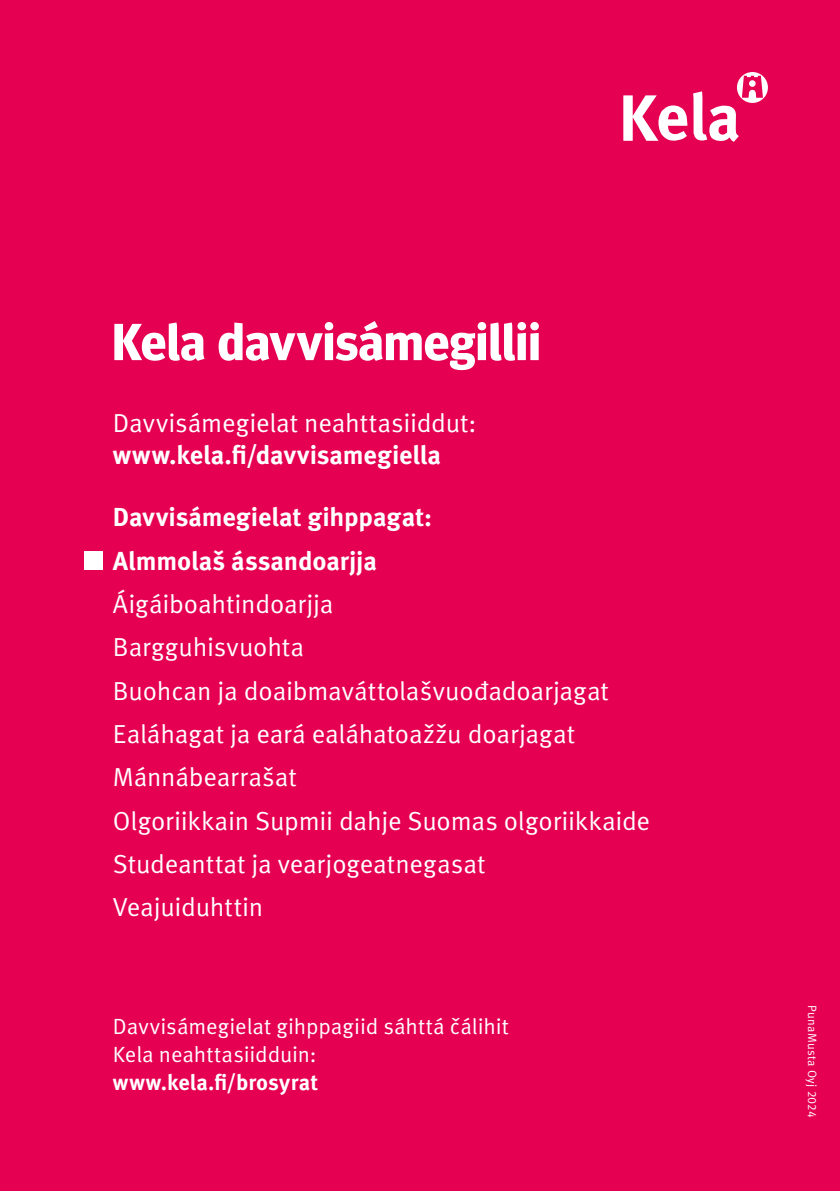
<style>
.page{position:relative;width:840px;height:1191px;background:#fff}
.page>*{position:absolute;margin:0;border:0;box-sizing:border-box;transform-origin:0 0}
.t1{font:700 52px "Meta Headline Pro";letter-spacing:.005em;color:#fff}
.t2{font:26px/43.4px "Meta Pro Norm";letter-spacing:-.01em;color:#fff}
.t3{font:700 26px/43.4px "Meta Pro";letter-spacing:-.005em;color:#fff}
.t4{font:22px/28px "Meta Pro Norm";letter-spacing:-.005em;color:#fff}
.t5{font:700 22px "Meta Pro";letter-spacing:.005em;color:#fff}
.t6{font:12px "Meta Pro Norm";letter-spacing:.035em;color:#fff}
</style>
<div class="page">
<div style="left:0;top:0;width:839px;height:1191px;background:#e50051"></div>
<svg style="left:623px;top:72px;width:144px;height:70px"></svg>
<div style="left:84px;top:551px;width:19px;height:18px;background:#fff"></div>
<h1 class="t1" style="left:112px;top:301px;width:430px">Kela davvisámegillii</h1>
<p class="t2" style="left:113px;top:400px;width:365px">Davvisámegielat neahttasiiddut:</p>
<p class="t3" style="left:113px;top:432px;width:329px">www.kela.fi/davvisamegiella</p>
<p class="t3" style="left:113px;top:494px;width:320px">Davvisámegielat gihppagat:<br>Almmolaš ássandoarjja</p>
<p class="t2" style="left:113px;top:580px;width:538px">Áigáiboahtindoarjja<br>Bargguhisvuohta<br>Buohcan ja doaibmaváttolašvuođadoarjagat<br>Ealáhagat ja eará ealáhatoažžu doarjagat<br>Mánnábearrašat<br>Olgoriikkain Supmii dahje Suomas olgoriikkaide<br>Studeanttat ja vearjogeatnegasat<br>Veajuiduhttin</p>
<p class="t4" style="left:113px;top:1011px;width:397px">Davvisámegielat gihppagiid sáhttá čálihit<br>Kela neahttasiidduin:</p>
<p class="t5" style="left:113px;top:1065px;width:206px">www.kela.fi/brosyrat</p>
<p class="t6" style="left:821px;top:1005px;width:114px;rotate:90deg">PunaMusta Oyj 2024</p>
</div>
